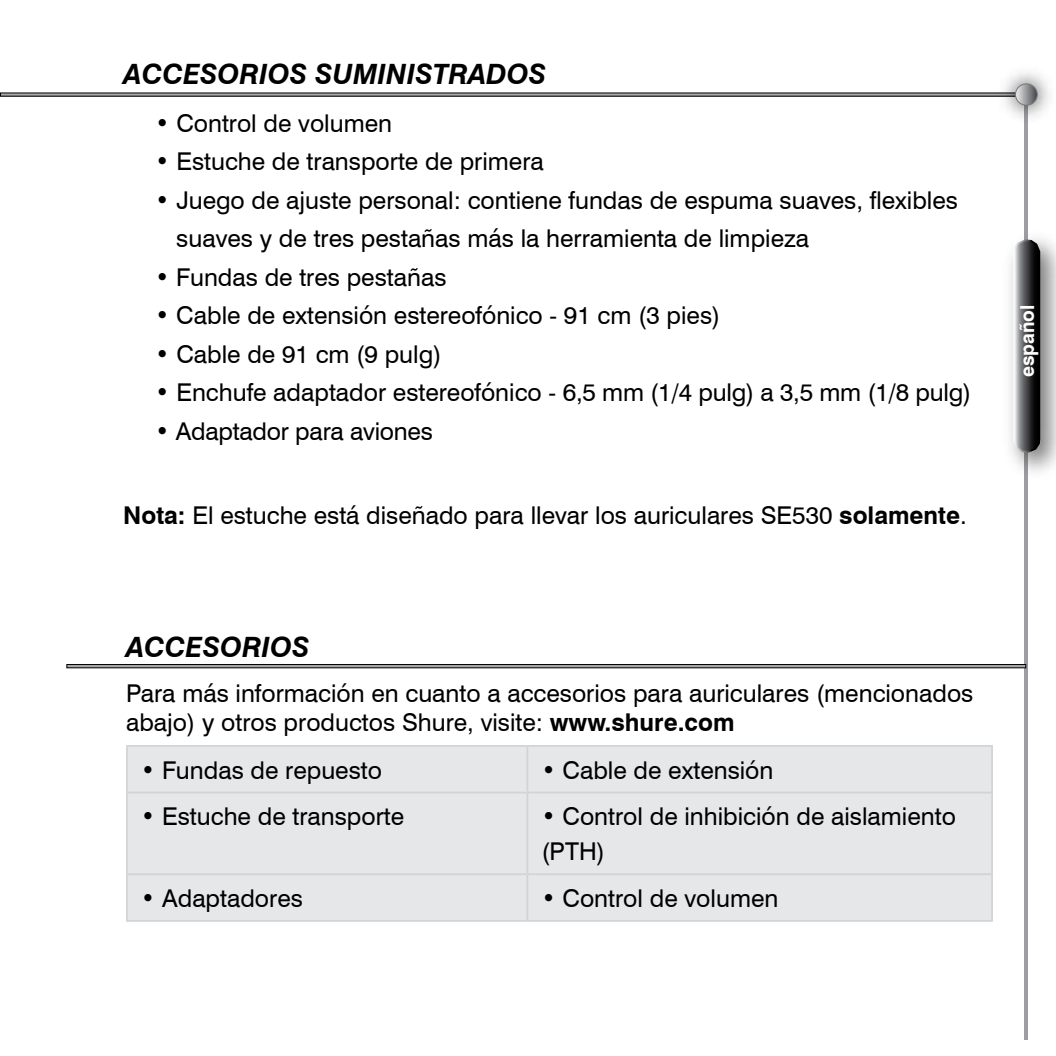
<style>
.page{position:relative;width:1056px;height:1056px;background:#fff}
.page>*{position:absolute;margin:0;border:0;box-sizing:border-box;transform-origin:0 0}
.t1{font:italic 700 28px "Swiss 721 BT";color:#000}
.t2{font:24.5px/38.5px "Swiss 721 BT";color:#000}
.t3{font:700 19.25px "Swiss 721 BT";color:#fff}
.s1{font-weight:700}
</style>
<div class="page">
<hr style="left:0;top:93px;width:1025px;height:3px;background:#a7a9ac">
<div style="left:0;top:92px;width:1025px;height:5px;border:1px solid #000"></div>
<hr style="left:1024px;top:94px;width:3px;height:946px;background:#9c9ea1">
<div style="left:1000px;top:227px;width:55px;height:256px;background:#000;opacity:.54"></div>
<svg style="left:1013px;top:240px;width:26px;height:211px;background:#525254"></svg>
<div style="left:1013px;top:239px;width:27px;height:213px;border:2px solid #fff;border-radius:13px"></div>
<div style="left:994px;top:63px;width:61px;height:64px;background:#000;opacity:.78"></div>
<svg style="left:1015px;top:84px;width:21px;height:21px"></svg>
<div style="left:1014px;top:83px;width:23px;height:23px;border:1px solid #76777a;border-radius:50%"></div>
<div style="left:66px;top:664px;width:960px;height:4px;border:1px solid #000"></div>
<div style="left:128px;top:746px;width:862px;height:173px;background:#e6e7e8"></div>
<hr style="left:126px;top:745px;width:401px;height:1px;background:#d1d3d4">
<hr style="left:126px;top:746px;width:2px;height:45px;background:#d1d3d4">
<hr style="left:527px;top:745px;width:465px;height:1px;background:#d1d3d4">
<hr style="left:526px;top:746px;width:2px;height:45px;background:#d1d3d4">
<hr style="left:990px;top:746px;width:2px;height:45px;background:#d1d3d4">
<hr style="left:126px;top:791px;width:401px;height:2px;background:#d1d3d4">
<hr style="left:126px;top:793px;width:2px;height:80px;background:#d1d3d4">
<hr style="left:527px;top:791px;width:465px;height:2px;background:#d1d3d4">
<hr style="left:526px;top:793px;width:2px;height:80px;background:#d1d3d4">
<hr style="left:990px;top:793px;width:2px;height:80px;background:#d1d3d4">
<hr style="left:126px;top:873px;width:401px;height:1px;background:#d1d3d4">
<hr style="left:126px;top:874px;width:2px;height:45px;background:#d1d3d4">
<hr style="left:527px;top:873px;width:465px;height:1px;background:#d1d3d4">
<hr style="left:526px;top:874px;width:2px;height:45px;background:#d1d3d4">
<hr style="left:990px;top:874px;width:2px;height:45px;background:#d1d3d4">
<hr style="left:126px;top:919px;width:401px;height:2px;background:#d1d3d4">
<hr style="left:527px;top:919px;width:465px;height:2px;background:#d1d3d4">
<p class="t1" style="left:124px;top:57px;width:424px">ACCESORIOS SUMINISTRADOS</p>
<p class="t2" style="left:155px;top:103px;width:238px">• Control de volumen</p>
<p class="t2" style="left:155px;top:142px;width:390px">• Estuche de transporte de primera</p>
<p class="t2" style="left:176px;top:180px;width:783px;text-indent:-21px">• Juego de ajuste personal: contiene fundas de espuma suaves, flexibles suaves y de tres pestañas más la herramienta de limpieza</p>
<p class="t2" style="left:155px;top:257px;width:293px">• Fundas de tres pestañas</p>
<p class="t2" style="left:155px;top:296px;width:566px">• Cable de extensión estereofónico - 91 cm (3 pies)</p>
<p class="t2" style="left:155px;top:334px;width:288px">• Cable de 91 cm (9 pulg)</p>
<p class="t2" style="left:155px;top:373px;width:817px">• Enchufe adaptador estereofónico - 6,5 mm (1/4 pulg) a 3,5 mm (1/8 pulg)</p>
<p class="t2" style="left:155px;top:411px;width:279px">• Adaptador para aviones</p>
<p class="t2" style="left:123px;top:496px;width:844px"><span class="s1">Nota:</span> El estuche está diseñado para llevar los auriculares SE530 <span class="s1">solamente</span>.</p>
<p class="t1" style="left:126px;top:630px;width:185px">ACCESORIOS</p>
<p class="t2" style="left:126px;top:678px;width:848px;line-height:29.4px">Para más información en cuanto a accesorios para auriculares (mencionados abajo) y otros productos Shure, visite: <span class="s1">www.shure.com</span></p>
<p class="t2" style="left:141px;top:750px;width:242px">• Fundas de repuesto</p>
<p class="t2" style="left:541px;top:750px;width:233px">• Cable de extensión</p>
<p class="t2" style="left:141px;top:796px;width:265px">• Estuche de transporte</p>
<p class="t2" style="left:541px;top:798px;width:416px;line-height:35px">• Control de inhibición de aislamiento (PTH)</p>
<p class="t2" style="left:141px;top:878px;width:163px">• Adaptadores</p>
<p class="t2" style="left:541px;top:878px;width:238px">• Control de volumen</p>
<p class="t3" style="left:1015px;top:377px;width:74px;rotate:-90deg">español</p>
</div>
